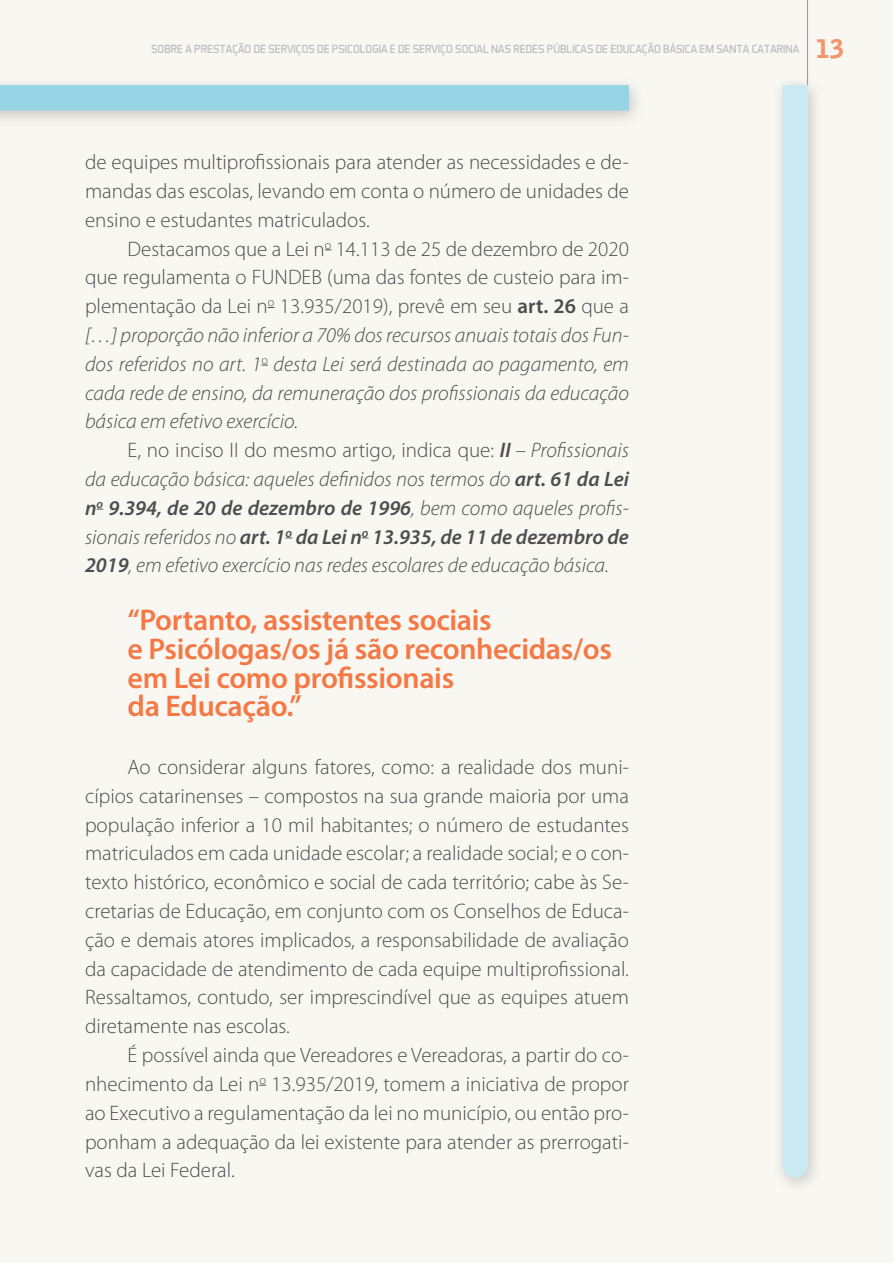
<style>
.page{position:relative;width:893px;height:1263px;background:#f9f7f1}
.page>*{position:absolute;margin:0;border:0;box-sizing:border-box;transform-origin:0 0}
.t1{font:600 30px/28.8px "Myriad Pro";letter-spacing:-.01em;color:#f57845}
.t2{font:300 21px/28.8px "Myriad Pro";color:#4d4d4f;text-align:justify}
.t3{font:italic 300 21px/28.8px "Myriad Pro";color:#4d4d4f;text-align:justify}
.t4{font:12px "Aero Matics";color:#bcbec0}
.s1{font-family:"Bell Gothic Std";font-weight:900;font-size:25.5px;color:#f7936a}
.s2{font-style:normal}
.s3{font-weight:600;font-style:normal}
.s4{font-weight:600}
</style>
<div class="page">
<div style="left:0;top:74px;width:645px;height:54px;background:#000;opacity:.2"></div>
<div style="left:0;top:85px;width:629px;height:26px;background:#97d4e6"></div>
<div style="left:771px;top:74px;width:53px;height:1121px;background:#000;opacity:.2"></div>
<div style="left:782px;top:85px;width:26px;height:1093px;background:#cbe9f2"></div>
<hr style="left:807px;top:0;width:1px;height:85px;background:#939598">
<p class="t4" style="left:151px;top:42px;width:694px">SOBRE A PRESTAÇÃO DE SERVIÇOS DE PSICOLOGIA E DE SERVIÇO SOCIAL NAS REDES PÚBLICAS DE EDUCAÇÃO BÁSICA EM SANTA CATARINA <span class="s1">13</span></p>
<p class="t2" style="left:85px;top:148px;width:545px">de equipes multiprofissionais para atender as necessidades e de&shy;mandas das escolas, levando em conta o número de unidades de ensino e estudantes matriculados.</p>
<p class="t3" style="left:85px;top:235px;width:545px;text-indent:43px"><span class="s2">Destacamos que a Lei n</span><sup>o</sup> <span class="s2">14.113 de 25 de dezembro de 2020 que regulamenta o FUNDEB (uma das fontes de custeio para im&shy;plementação da Lei n</span><sup>o</sup> <span class="s2">13.935/2019), prevê em seu</span> <span class="s3">art. 26</span> <span class="s2">que a </span>[…] proporção não inferior a 70% dos recursos anuais totais dos Fun&shy;dos referidos no art. 1<sup>o</sup> desta Lei será destinada ao pagamento, em cada rede de ensino, da remuneração dos profissionais da educação básica em efetivo exercício.</p>
<p class="t3" style="left:85px;top:436px;width:545px;text-indent:43px"><span class="s2">E, no inciso II do mesmo artigo, indica que:</span> <span class="s4">II</span> – Profissionais da educação básica: aqueles definidos nos termos do <span class="s4">art. 61 da Lei n</span><sup>o</sup> <span class="s4">9.394, de 20 de dezembro de 1996</span>, bem como aqueles profis&shy;sionais referidos no <span class="s4">art. 1</span><sup>o</sup> <span class="s4">da Lei n</span><sup>o</sup> <span class="s4">13.935, de 11 de dezembro de 2019</span>, em efetivo exercício nas redes escolares de educação básica.</p>
<h1 class="t1" style="left:128px;top:605px;width:486px">“Portanto, assistentes sociais<br>e Psicólogas/os já são reconhecidas/os em Lei como profissionais<br>da Educação.”</h1>
<p class="t2" style="left:85px;top:752px;width:545px;text-indent:43px">Ao considerar alguns fatores, como: a realidade dos muni&shy;cípios catarinenses – compostos na sua grande maioria por uma população inferior a 10 mil habitantes; o número de estudantes matriculados em cada unidade escolar; a realidade social; e o con&shy;texto histórico, econômico e social de cada território; cabe às Se&shy;cretarias de Educação, em conjunto com os Conselhos de Educa&shy;ção e demais atores implicados, a responsabilidade de avaliação da capacidade de atendimento de cada equipe multiprofissional.<br>Ressaltamos, contudo, ser imprescindível que as equipes atuem diretamente nas escolas.</p>
<p class="t2" style="left:85px;top:1040px;width:545px;text-indent:43px">É possível ainda que Vereadores e Vereadoras, a partir do co&shy;nhecimento da Lei n<sup>o</sup> 13.935/2019, tomem a iniciativa de propor ao Executivo a regulamentação da lei no município, ou então pro&shy;ponham a adequação da lei existente para atender as prerrogati&shy;vas da Lei Federal.</p>
</div>
